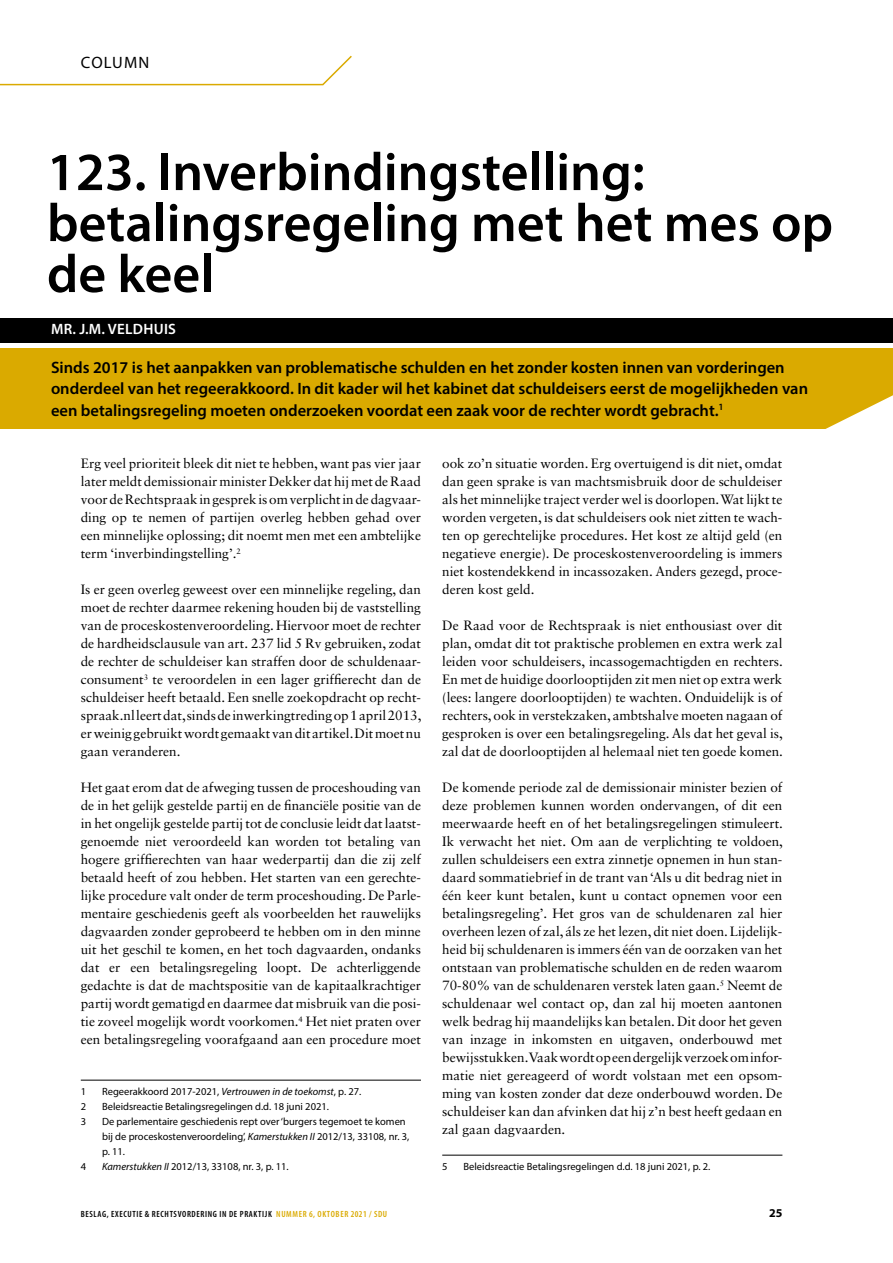
<style>
.page{position:relative;width:893px;height:1263px;background:#fff}
.page>*{position:absolute;margin:0;border:0;box-sizing:border-box;transform-origin:0 0}
.t1{font:600 54px/51px "Myriad Pro";color:#000}
.t2{font:600 16.5px/21px "Myriad Pro";color:#000}
.t3{font:16.5px "Myriad Pro";color:#000}
.t4{font:600 15px "Myriad Pro";letter-spacing:.02em;color:#fff}
.t5{font:13.5px/18px "Sabon LT Std";color:#000;text-align:justify}
.t6{font:700 12px "Myriad Pro";color:#000}
.t7{font:10.5px/15px "Myriad Pro";color:#000}
.t8{font:600 condensed 9px "Myriad Pro";letter-spacing:.07em;color:#000}
.s1{font-style:italic}
.s2{color:#daaa00}
</style>
<div class="page">
<div style="left:0;top:318px;width:893px;height:24px;background:#000"></div>
<svg style="left:0;top:55px;width:352px;height:31px"></svg>
<hr style="left:81px;top:1080px;width:340px;height:1px;background:#000">
<hr style="left:442px;top:1155px;width:340px;height:1px;background:#000">
<div style="left:0;top:348px;width:893px;height:80px;background:#daaa00"></div>
<svg style="left:816px;top:428px;width:77px;height:1px"></svg>
<p class="t3" style="left:81px;top:53px;width:44px">Column</p>
<h1 class="t1" style="left:47px;top:145px;width:788px">123. Inverbindingstelling: betalingsregeling met het mes op de keel</h1>
<p class="t4" style="left:51px;top:320px;width:126px">MR. J.M. VELDHUIS</p>
<p class="t2" style="left:51px;top:357px;width:759px">Sinds 2017 is het aanpakken van problematische schulden en het zonder kosten innen van vorderingen onderdeel van het regeerakkoord. In dit kader wil het kabinet dat schuldeisers eerst de mogelijkheden van een betalingsregeling moeten onderzoeken voordat een zaak voor de rechter wordt gebracht.<sup>1</sup></p>
<p class="t5" style="left:81px;top:454px;width:342px">Erg veel prioriteit bleek dit niet te hebben, want pas vier jaar later meldt demissionair minister Dekker dat hij met de Raad voor de Rechtspraak in gesprek is om verplicht in de dagvaar&shy;ding op te nemen of partijen overleg hebben gehad over een minnelijke oplossing; dit noemt men met een ambtelijke term ‘inverbindingstelling’.<sup>2</sup></p>
<p class="t5" style="left:81px;top:580px;width:342px">Is er geen overleg geweest over een minnelijke regeling, dan moet de rechter daarmee rekening houden bij de vaststelling van de proceskostenveroordeling. Hiervoor moet de rechter de hardheidsclausule van art. 237 lid 5 Rv gebruiken, zodat de rechter de schuldeiser kan straffen door de schuldenaar&shy;consument<sup>3</sup> te veroordelen in een lager griffierecht dan de schuldeiser heeft betaald. Een snelle zoekopdracht op recht&shy;spraak.nl leert dat, sinds de inwerkingtreding op 1 april 2013, er weinig gebruikt wordt gemaakt van dit artikel. Dit moet nu gaan veranderen.</p>
<p class="t5" style="left:81px;top:778px;width:342px">Het gaat erom dat de afweging tussen de proceshouding van de in het gelijk gestelde partij en de financiële positie van de in het ongelijk gestelde partij tot de conclusie leidt dat laatst&shy;genoemde niet veroordeeld kan worden tot betaling van hogere griffierechten van haar wederpartij dan die zij zelf betaald heeft of zou hebben. Het starten van een gerechte&shy;lijke procedure valt onder de term proceshouding. De Parle&shy;mentaire geschiedenis geeft als voorbeelden het rauwelijks dagvaarden zonder geprobeerd te hebben om in den minne uit het geschil te komen, en het toch dagvaarden, ondanks dat er een betalingsregeling loopt. De achterliggende gedachte is dat de machtspositie van de kapitaalkrachtiger partij wordt gematigd en daarmee dat misbruik van die posi&shy;tie zoveel mogelijk wordt voorkomen.<sup>4</sup> Het niet praten over een betalingsregeling voorafgaand aan een procedure moet</p>
<p class="t7" style="left:81px;top:1084px;width:7px">1</p>
<p class="t7" style="left:102px;top:1084px;width:261px">Regeerakkoord 2017-2021, <span class="s1">Vertrouwen in de toekomst</span>, p. 27.</p>
<p class="t7" style="left:81px;top:1099px;width:7px">2</p>
<p class="t7" style="left:102px;top:1099px;width:228px">Beleidsreactie Betalingsregelingen d.d. 18 juni 2021.</p>
<p class="t7" style="left:81px;top:1114px;width:7px">3</p>
<p class="t7" style="left:102px;top:1114px;width:309px">De parlementaire geschiedenis rept over ‘burgers tegemoet te komen bij de proceskostenveroordeling’, <span class="s1">Kamerstukken II</span> 2012/13, 33108, nr. 3, p. 11.</p>
<p class="t7" style="left:81px;top:1159px;width:7px">4</p>
<p class="t7" style="left:102px;top:1159px;width:188px"><span class="s1">Kamerstukken II</span> 2012/13, 33108, nr. 3, p. 11.</p>
<p class="t5" style="left:442px;top:454px;width:342px">ook zo’n situatie worden. Erg overtuigend is dit niet, omdat dan geen sprake is van machtsmisbruik door de schuldeiser als het minnelijke traject verder wel is doorlopen. Wat lijkt te worden vergeten, is dat schuldeisers ook niet zitten te wach&shy;ten op gerechtelijke procedures. Het kost ze altijd geld (en negatieve energie). De proceskostenveroordeling is immers niet kostendekkend in incassozaken. Anders gezegd, proce&shy;deren kost geld.</p>
<p class="t5" style="left:442px;top:616px;width:342px">De Raad voor de Rechtspraak is niet enthousiast over dit plan, omdat dit tot praktische problemen en extra werk zal leiden voor schuldeisers, incassogemachtigden en rechters.<br>En met de huidige doorlooptijden zit men niet op extra werk (lees: langere doorlooptijden) te wachten. Onduidelijk is of rechters, ook in verstekzaken, ambtshalve moeten nagaan of gesproken is over een betalingsregeling. Als dat het geval is, zal dat de doorlooptijden al helemaal niet ten goede komen.</p>
<p class="t5" style="left:442px;top:778px;width:342px">De komende periode zal de demissionair minister bezien of deze problemen kunnen worden ondervangen, of dit een meerwaarde heeft en of het betalingsregelingen stimuleert.<br>Ik verwacht het niet. Om aan de verplichting te voldoen, zullen schuldeisers een extra zinnetje opnemen in hun stan&shy;daard sommatiebrief in de trant van ‘Als u dit bedrag niet in één keer kunt betalen, kunt u contact opnemen voor een betalingsregeling’. Het gros van de schuldenaren zal hier overheen lezen of zal, áls ze het lezen, dit niet doen. Lijdelijk&shy;heid bij schuldenaren is immers één van de oorzaken van het ontstaan van problematische schulden en de reden waarom 70-80% van de schuldenaren verstek laten gaan.<sup>5</sup> Neemt de schuldenaar wel contact op, dan zal hij moeten aantonen welk bedrag hij maandelijks kan betalen. Dit door het geven van inzage in inkomsten en uitgaven, onderbouwd met bewijsstukken. Vaak wordt op een dergelijk verzoek om infor&shy;matie niet gereageerd of wordt volstaan met een opsom&shy;ming van kosten zonder dat deze onderbouwd worden. De schuldeiser kan dan afvinken dat hij z’n best heeft gedaan en zal gaan dagvaarden.</p>
<p class="t7" style="left:442px;top:1159px;width:7px">5</p>
<p class="t7" style="left:463px;top:1159px;width:248px">Beleidsreactie Betalingsregelingen d.d. 18 juni 2021, p. 2.</p>
<p class="t8" style="left:81px;top:1208px;width:299px">BESLAG, EXECUTIE &amp; RECHTSVORDERING IN DE PRAKTIJK <span class="s2">NUMMER 6, OKTOBER 2021 / SDU</span></p>
<p class="t6" style="left:769px;top:1205px;width:15px">25</p>
</div>
